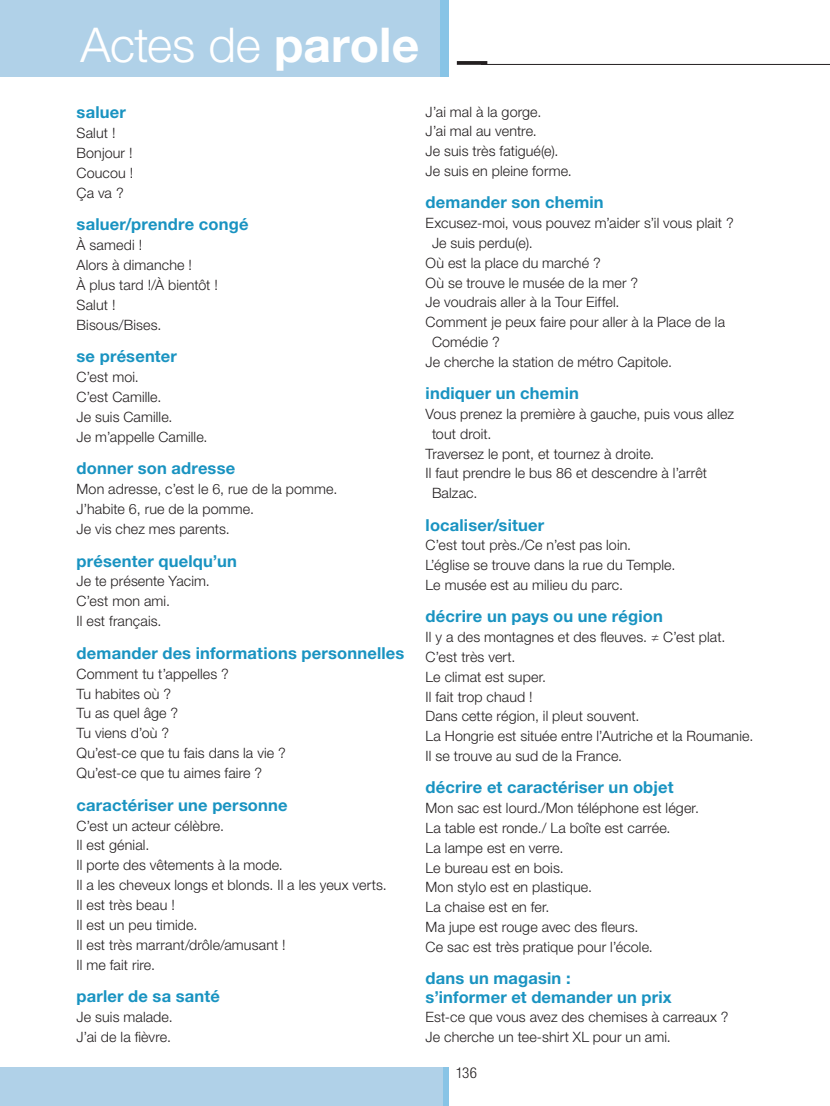
<style>
.page{position:relative;width:830px;height:1106px;background:#fff}
.page>*{position:absolute;margin:0;border:0;box-sizing:border-box;transform-origin:0 0}
.t1{font:300 48px "Helvetica Neue LT Std";letter-spacing:-.005em;color:#fff}
.t2{font:700 16.5px/18.3px "Helvetica Neue LT Std";letter-spacing:.01em;color:#1993c1}
.t3{font:300 condensed 15px "Helvetica Neue LT Std";color:#231f20}
.t4{font:300 14.25px/20px "Helvetica Neue LT Std";letter-spacing:.01em;color:#231f20}
.s1{font-weight:700}
</style>
<div class="page">
<div style="left:0;top:1067px;width:449px;height:39px;background:#b0d1e8"></div>
<div style="left:443px;top:1067px;width:6px;height:39px;background:#88c4e6"></div>
<div style="left:0;top:0;width:449px;height:77px;background:#b0d1e8"></div>
<div style="left:440px;top:0;width:9px;height:77px;background:#88c4e6"></div>
<svg style="left:456px;top:61px;width:31px;height:4px"></svg>
<hr style="left:480px;top:64px;width:349px;height:1px;background:#231f20">
<h1 class="t1" style="left:81px;top:15px;width:340px">Actes de <span class="s1">parole</span></h1>
<p class="t2" style="left:77px;top:103px;width:51px">saluer</p>
<p class="t4" style="left:77px;top:123px;width:58px">Salut !<br>Bonjour !<br>Coucou !<br>Ça va ?</p>
<p class="t2" style="left:77px;top:215px;width:173px">saluer/prendre congé</p>
<p class="t4" style="left:77px;top:235px;width:143px">À samedi !<br>Alors à dimanche !<br>À plus tard !/À bientôt !<br>Salut !<br>Bisous/Bises.</p>
<p class="t2" style="left:77px;top:347px;width:102px">se présenter</p>
<p class="t4" style="left:77px;top:367px;width:132px">C’est moi.<br>C’est Camille.<br>Je suis Camille.<br>Je m’appelle Camille.</p>
<p class="t2" style="left:77px;top:459px;width:160px">donner son adresse</p>
<p class="t4" style="left:77px;top:479px;width:262px">Mon adresse, c’est le 6, rue de la pomme.<br>J’habite 6, rue de la pomme.<br>Je vis chez mes parents.</p>
<p class="t2" style="left:77px;top:551px;width:162px">présenter quelqu’un</p>
<p class="t4" style="left:77px;top:571px;width:135px">Je te présente Yacim.<br>C’est mon ami.<br>Il est français.</p>
<p class="t2" style="left:77px;top:643px;width:329px">demander des informations personnelles</p>
<p class="t4" style="left:77px;top:663px;width:211px">Comment tu t’appelles ?<br>Tu habites où ?<br>Tu as quel âge ?<br>Tu viens d’où ?<br>Qu’est-ce que tu fais dans la vie ?<br>Qu’est-ce que tu aimes faire ?</p>
<p class="t2" style="left:77px;top:795px;width:212px">caractériser une personne</p>
<p class="t4" style="left:77px;top:815px;width:311px">C’est un acteur célèbre.<br>Il est génial.<br>Il porte des vêtements à la mode.<br>Il a les cheveux longs et blonds. Il a les yeux verts.<br>Il est très beau !<br>Il est un peu timide.<br>Il est très marrant/drôle/amusant !<br>Il me fait rire.</p>
<p class="t2" style="left:77px;top:987px;width:145px">parler de sa santé</p>
<p class="t4" style="left:77px;top:1006px;width:98px">Je suis malade.<br>J’ai de la fièvre.</p>
<p class="t4" style="left:425px;top:101px;width:148px">J’ai mal à la gorge.<br>J’ai mal au ventre.<br>Je suis très fatigué(e).<br>Je suis en pleine forme.</p>
<p class="t2" style="left:425px;top:193px;width:179px">demander son chemin</p>
<p class="t4" style="left:425px;top:213px;width:309px">Excusez-moi, vous pouvez m’aider s’il vous plait ?</p>
<p class="t4" style="left:432px;top:232px;width:102px">Je suis perdu(e).</p>
<p class="t4" style="left:425px;top:252px;width:176px">Où est la place du marché ?</p>
<p class="t4" style="left:425px;top:272px;width:214px">Où se trouve le musée de la mer ?</p>
<p class="t4" style="left:425px;top:292px;width:195px">Je voudrais aller à la Tour Eiffel.</p>
<p class="t4" style="left:425px;top:312px;width:301px">Comment je peux faire pour aller à la Place de la</p>
<p class="t4" style="left:432px;top:332px;width:69px">Comédie ?</p>
<p class="t4" style="left:425px;top:351px;width:248px">Je cherche la station de métro Capitole.</p>
<p class="t2" style="left:425px;top:384px;width:155px">indiquer un chemin</p>
<p class="t4" style="left:425px;top:403px;width:310px">Vous prenez la première à gauche, puis vous allez</p>
<p class="t4" style="left:432px;top:423px;width:61px">tout droit.</p>
<p class="t4" style="left:425px;top:443px;width:230px">Traversez le pont, et tournez à droite.</p>
<p class="t4" style="left:425px;top:463px;width:283px">Il faut prendre le bus 86 et descendre à l’arrêt</p>
<p class="t4" style="left:432px;top:483px;width:47px">Balzac.</p>
<p class="t2" style="left:425px;top:515px;width:120px">localiser/situer</p>
<p class="t4" style="left:425px;top:535px;width:251px">C’est tout près./Ce n’est pas loin.<br>L’église se trouve dans la rue du Temple.<br>Le musée est au milieu du parc.</p>
<p class="t2" style="left:425px;top:607px;width:239px">décrire un pays ou une région</p>
<p class="t4" style="left:425px;top:627px;width:329px">Il y a des montagnes et des fleuves. ≠ C’est plat.<br>C’est très vert.<br>Le climat est super.<br>Il fait trop chaud !<br>Dans cette région, il pleut souvent.<br>La Hongrie est située entre l’Autriche et la Roumanie.<br>Il se trouve au sud de la France.</p>
<p class="t2" style="left:425px;top:778px;width:249px">décrire et caractériser un objet</p>
<p class="t4" style="left:425px;top:798px;width:275px">Mon sac est lourd./Mon téléphone est léger.<br>La table est ronde./ La boîte est carrée.<br>La lampe est en verre.<br>Le bureau est en bois.<br>Mon stylo est en plastique.<br>La chaise est en fer.<br>Ma jupe est rouge avec des fleurs.<br>Ce sac est très pratique pour l’école.</p>
<p class="t2" style="left:425px;top:968px;width:247px">dans un magasin :<br>s’informer et demander un prix</p>
<p class="t4" style="left:425px;top:1007px;width:304px">Est-ce que vous avez des chemises à carreaux ?<br>Je cherche un tee-shirt XL pour un ami.</p>
<p class="t3" style="left:455px;top:1064px;width:23px">136</p>
</div>
